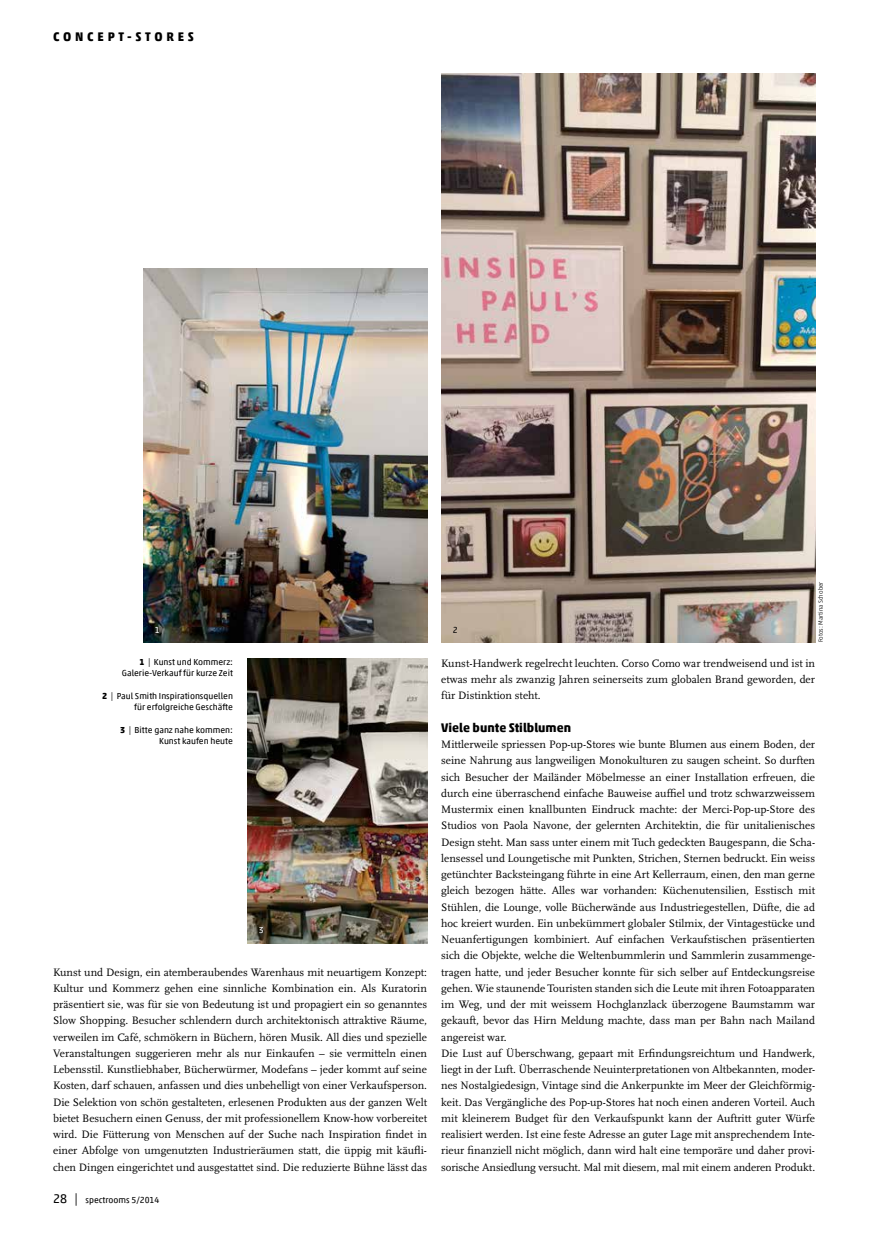
<style>
.page{position:relative;width:886px;height:1241px;background:#fff}
.page>*{position:absolute;margin:0;border:0;box-sizing:border-box;transform-origin:0 0}
.t1{font:700 12.5px "Akko Pro";color:#000}
.t2{font:700 12.5px "Akko Pro";letter-spacing:.3em;color:#000}
.t3{font:11.25px/16.2px "Scala LF";color:#000;text-align:justify}
.t4{font:8.75px/11.2px "Akko Pro";color:#000;text-align:right}
.t5{font:8.75px "Akko Pro";color:#fff}
.t6{font:300 6.25px "Akko Pro";color:#000}
.s1{font-weight:700}
.s2{font-size:12.5px}
</style>
<div class="page">
<img style="left:441px;top:73px;width:374px;height:569px">
<img style="left:143px;top:268px;width:284px;height:374px">
<img style="left:247px;top:658px;width:180px;height:284px">
<p class="t2" style="left:53px;top:29px;width:142px">Concept -St ores</p>
<p class="t5" style="left:155px;top:624px;width:6px">1</p>
<p class="t4" style="left:453px;top:623px;width:6px">2</p>
<p class="t6" style="left:817px;top:642px;width:62px;rotate:-90deg">Fotos: Martina Schober</p>
<p class="t4" style="left:122px;top:656px;width:113px"><span class="s1">1</span> | Kunst und Kommerz:<br>Galerie-Verkauf für kurze Zeit</p>
<p class="t4" style="left:102px;top:690px;width:132px"><span class="s1">2</span> | Paul Smith Inspirationsquellen für erfolgreiche Geschäfte</p>
<p class="t4" style="left:120px;top:723px;width:114px"><span class="s1">3</span> | Bitte ganz nahe kommen:<br>Kunst kaufen heute</p>
<p class="t5" style="left:259px;top:924px;width:6px">3</p>
<p class="t3" style="left:53px;top:963px;width:375px">Kunst und Design, ein atemberaubendes Warenhaus mit neuartigem Konzept:<br>Kultur und Kommerz gehen eine sinnliche Kombination ein. Als Kuratorin präsentiert sie, was für sie von Bedeutung ist und propagiert ein so genanntes Slow Shopping. Besucher schlendern durch architektonisch attraktive Räume, verweilen im Café, schmökern in Büchern, hören Musik. All dies und spezielle Veranstaltungen suggerieren mehr als nur Einkaufen – sie vermitteln einen Lebensstil. Kunstliebhaber, Bücherwürmer, Modefans – jeder kommt auf seine Kosten, darf schauen, anfassen und dies unbehelligt von einer Verkaufsperson.<br>Die Selektion von schön gestalteten, erlesenen Produkten aus der ganzen Welt bietet Besuchern einen Genuss, der mit professionellem Know-how vorbereitet wird. Die Fütterung von Menschen auf der Suche nach Inspiration findet in einer Abfolge von umgenutzten Industrieräumen statt, die üppig mit käufli&shy;chen Dingen eingerichtet und ausgestattet sind. Die reduzierte Bühne lässt das</p>
<p class="t4" style="left:53px;top:1194px;width:108px"><span class="s2">28 |</span> spectrooms 5/2014</p>
<p class="t3" style="left:441px;top:655px;width:375px">Kunst-Handwerk regelrecht leuchten. Corso Como war trendweisend und ist in etwas mehr als zwanzig Jahren seinerseits zum globalen Brand geworden, der für Distinktion steht.</p>
<p class="t1" style="left:441px;top:719px;width:131px">Viele bunte Stilblumen</p>
<p class="t3" style="left:441px;top:736px;width:375px;text-align:left">Mittlerweile spriessen Pop-up-Stores wie bunte Blumen aus einem Boden, der seine Nahrung aus langweiligen Monokulturen zu saugen scheint. So durften sich Besucher der Mailänder Möbelmesse an einer Installation erfreuen, die durch eine überraschend einfache Bauweise auffiel und trotz schwarzweissem Mustermix einen knallbunten Eindruck machte: der Merci-Pop-up-Store des Studios von Paola Navone, der gelernten Architektin, die für unitalienisches Design steht. Man sass unter einem mit Tuch gedeckten Baugespann, die Scha&shy;lensessel und Loungetische mit Punkten, Strichen, Sternen bedruckt. Ein weiss getünchter Backsteingang führte in eine Art Kellerraum, einen, den man gerne gleich bezogen hätte. Alles war vorhanden: Küchenutensilien, Esstisch mit Stühlen, die Lounge, volle Bücherwände aus Industriegestellen, Düfte, die ad hoc kreiert wurden. Ein unbekümmert globaler Stilmix, der Vintagestücke und Neuanfertigungen kombiniert. Auf einfachen Verkaufstischen präsentierten sich die Objekte, welche die Weltenbummlerin und Sammlerin zusammenge&shy;tragen hatte, und jeder Besucher konnte für sich selber auf Entdeckungsreise gehen. Wie staunende Touristen standen sich die Leute mit ihren Fotoapparaten im Weg, und der mit weissem Hochglanzlack überzogene Baumstamm war gekauft, bevor das Hirn Meldung machte, dass man per Bahn nach Mailand angereist war.<br>Die Lust auf Überschwang, gepaart mit Erfindungsreichtum und Handwerk, liegt in der Luft. Überraschende Neuinterpretationen von Altbekannten, moder&shy;nes Nostalgiedesign, Vintage sind die Ankerpunkte im Meer der Gleichförmig&shy;keit. Das Vergängliche des Pop-up-Stores hat noch einen anderen Vorteil. Auch mit kleinerem Budget für den Verkaufspunkt kann der Auftritt guter Würfe realisiert werden. Ist eine feste Adresse an guter Lage mit ansprechendem Inte&shy;rieur finanziell nicht möglich, dann wird halt eine temporäre und daher provi&shy;sorische Ansiedlung versucht. Mal mit diesem, mal mit einem anderen Produkt.</p>
</div>
